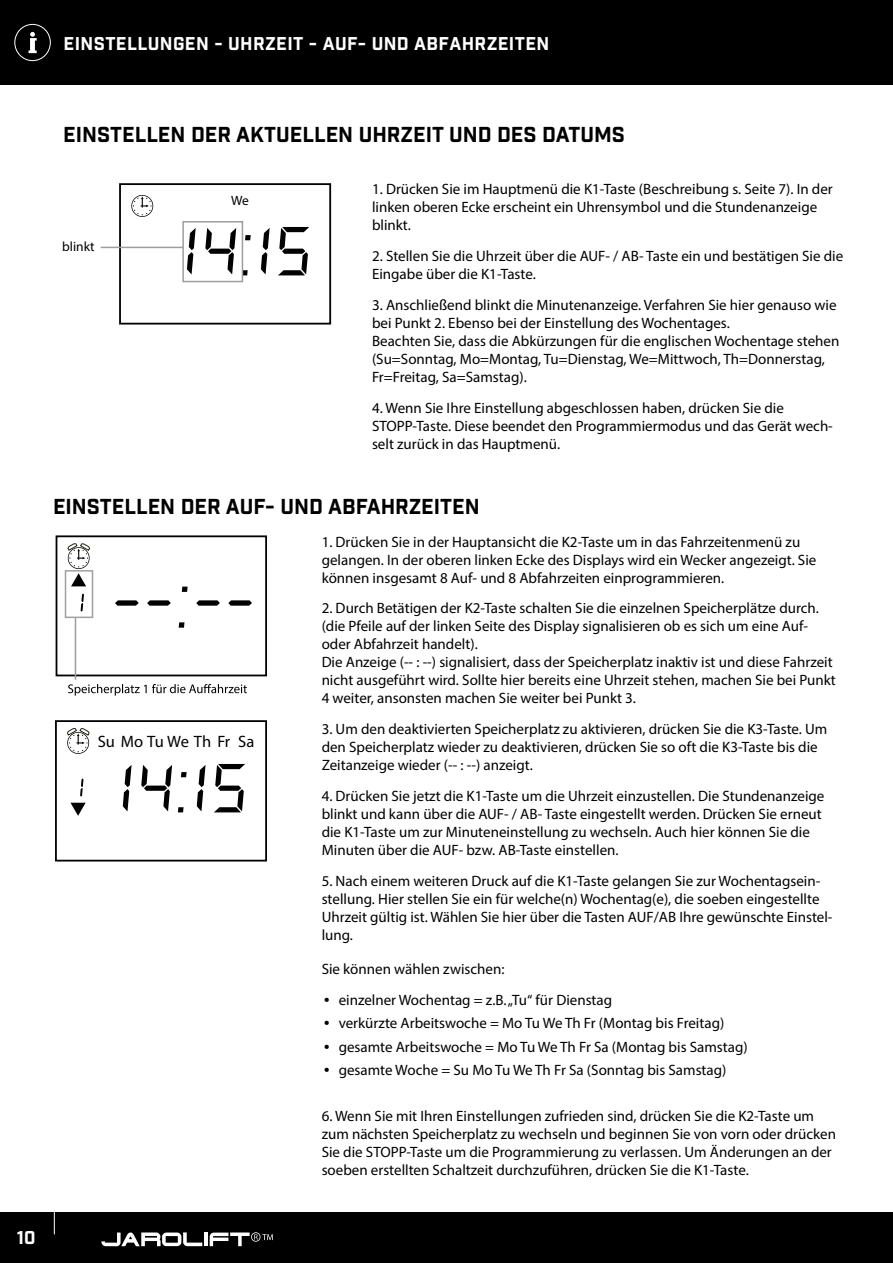
<style>
.page{position:relative;width:893px;height:1263px;background:#fff}
.page>*{position:absolute;margin:0;border:0;box-sizing:border-box;transform-origin:0 0}
.t1{font:21px "Industry Inc Base";color:#000}
.t2{font:18px "Industry Inc Base";letter-spacing:.02em;color:#fff}
.t3{font:16.5px "Myriad Pro";letter-spacing:-.005em;color:#000}
.t4{font:15px/18px "Myriad Pro";color:#000}
.t5{font:13.5px "Myriad Pro";color:#000}
.s1{font-family:"Wuerth Global";font-weight:700}
</style>
<div class="page">
<div style="left:0;top:1212px;width:893px;height:51px;background:#000"></div>
<div style="left:0;top:0;width:893px;height:85px;background:#000"></div>
<svg style="left:54px;top:1212px;width:1px;height:22px"></svg>
<svg style="left:28px;top:32px;width:9px;height:21px"></svg>
<div style="left:14px;top:24px;width:37px;height:37px;border:1px solid #fff;border-radius:50%"></div>
<svg style="left:101px;top:1232px;width:101px;height:14px"></svg>
<hr style="left:204px;top:1232px;width:4px;height:14px;background:#fff">
<svg style="left:210px;top:1232px;width:63px;height:14px"></svg>
<div style="left:119px;top:183px;width:212px;height:142px;border:2px solid #010202"></div>
<svg style="left:261px;top:228px;width:9px;height:46px"></svg>
<svg style="left:278px;top:227px;width:31px;height:48px"></svg>
<svg style="left:100px;top:195px;width:151px;height:88px"></svg>
<div style="left:56px;top:535px;width:211px;height:141px;border:2px solid #010202"></div>
<svg style="left:81px;top:593px;width:3px;height:19px"></svg>
<svg style="left:68px;top:543px;width:22px;height:43px"></svg>
<svg style="left:115px;top:600px;width:24px;height:6px"></svg>
<svg style="left:147px;top:600px;width:24px;height:6px"></svg>
<svg style="left:179px;top:587px;width:9px;height:41px"></svg>
<svg style="left:196px;top:600px;width:24px;height:6px"></svg>
<svg style="left:228px;top:600px;width:24px;height:6px"></svg>
<div style="left:65px;top:570px;width:28px;height:48px;border:2px solid #a1a0a3"></div>
<hr style="left:75px;top:618px;width:1px;height:62px;background:#9c9e9e">
<svg style="left:68px;top:684px;width:179px;height:12px"></svg>
<div style="left:55px;top:720px;width:212px;height:141px;border:2px solid #010202"></div>
<svg style="left:123px;top:765px;width:9px;height:46px"></svg>
<svg style="left:141px;top:765px;width:31px;height:46px"></svg>
<svg style="left:178px;top:772px;width:9px;height:40px"></svg>
<svg style="left:197px;top:765px;width:9px;height:46px"></svg>
<svg style="left:214px;top:764px;width:31px;height:48px"></svg>
<svg style="left:80px;top:778px;width:3px;height:19px"></svg>
<svg style="left:67px;top:728px;width:22px;height:26px"></svg>
<svg style="left:70px;top:803px;width:16px;height:13px"></svg>
<p class="t2" style="left:64px;top:32px;width:487px">EINSTELLUNGEN - UHRZEIT - AUF- UND ABFAHRZEITEN</p>
<h1 class="t1" style="left:63px;top:122px;width:563px">EINSTELLEN DER AKTUELLEN UHRZEIT UND DES DATUMS</h1>
<p class="t5" style="left:62px;top:238px;width:34px">blinkt</p>
<p class="t5" style="left:231px;top:192px;width:19px">We</p>
<p class="t4" style="left:372px;top:180px;width:462px">1. Drücken Sie im Hauptmenü die K1-Taste (Beschreibung s. Seite 7). In der linken oberen Ecke erscheint ein Uhrensymbol und die Stundenanzeige blinkt.</p>
<p class="t4" style="left:372px;top:247px;width:473px">2. Stellen Sie die Uhrzeit über die AUF- / AB- Taste ein und bestätigen Sie die<br>Eingabe über die K1-Taste.</p>
<p class="t4" style="left:372px;top:296px;width:469px">3. Anschließend blinkt die Minutenanzeige. Verfahren Sie hier genauso wie bei Punkt 2. Ebenso bei der Einstellung des Wochentages.<br>Beachten Sie, dass die Abkürzungen für die englischen Wochentage stehen (Su=Sonntag, Mo=Montag, Tu=Dienstag, We=Mittwoch, Th=Donnerstag, Fr=Freitag, Sa=Samstag).</p>
<p class="t4" style="left:372px;top:398px;width:462px">4. Wenn Sie Ihre Einstellung abgeschlossen haben, drücken Sie die<br>STOPP-Taste. Diese beendet den Programmiermodus und das Gerät wech&shy;selt zurück in das Hauptmenü.</p>
<h1 class="t1" style="left:53px;top:494px;width:428px">EINSTELLEN DER AUF- UND ABFAHRZEITEN</h1>
<p class="t3" style="left:98px;top:731px;width:158px">Su Mo Tu We Th Fr Sa</p>
<p class="t4" style="left:322px;top:532px;width:496px">1. Drücken Sie in der Hauptansicht die K2-Taste um in das Fahrzeitenmenü zu gelangen. In der oberen linken Ecke des Displays wird ein Wecker angezeigt. Sie können insgesamt 8 Auf- und 8 Abfahrzeiten einprogrammieren.</p>
<p class="t4" style="left:322px;top:599px;width:516px">2. Durch Betätigen der K2-Taste schalten Sie die einzelnen Speicherplätze durch. (die Pfeile auf der linken Seite des Display signalisieren ob es sich um eine Auf&shy;oder Abfahrzeit handelt).<br>Die Anzeige (-- : --) signalisiert, dass der Speicherplatz inaktiv ist und diese Fahrzeit nicht ausgeführt wird. Sollte hier bereits eine Uhrzeit stehen, machen Sie bei Punkt 4 weiter, ansonsten machen Sie weiter bei Punkt 3.</p>
<p class="t4" style="left:322px;top:720px;width:507px">3. Um den deaktivierten Speicherplatz zu aktivieren, drücken Sie die K3-Taste. Um den Speicherplatz wieder zu deaktivieren, drücken Sie so oft die K3-Taste bis die<br>Zeitanzeige wieder (-- : --) anzeigt.</p>
<p class="t4" style="left:322px;top:787px;width:504px">4. Drücken Sie jetzt die K1-Taste um die Uhrzeit einzustellen. Die Stundenanzeige blinkt und kann über die AUF- / AB- Taste eingestellt werden. Drücken Sie erneut die K1-Taste um zur Minuteneinstellung zu wechseln. Auch hier können Sie die Minuten über die AUF- bzw. AB-Taste einstellen.</p>
<p class="t4" style="left:322px;top:871px;width:512px">5. Nach einem weiteren Druck auf die K1-Taste gelangen Sie zur Wochentagsein&shy;stellung. Hier stellen Sie ein für welche(n) Wochentag(e), die soeben eingestellte Uhrzeit gültig ist. Wählen Sie hier über die Tasten AUF/AB Ihre gewünschte Einstel&shy;lung.</p>
<p class="t4" style="left:322px;top:960px;width:184px">Sie können wählen zwischen:</p>
<p class="t4" style="left:322px;top:990px;width:292px"><span class="s1">•</span> einzelner Wochentag = z.B. „Tu“ für Dienstag</p>
<p class="t4" style="left:322px;top:1014px;width:404px"><span class="s1">•</span> verkürzte Arbeitswoche = Mo Tu We Th Fr (Montag bis Freitag)</p>
<p class="t4" style="left:322px;top:1038px;width:428px"><span class="s1">•</span> gesamte Arbeitswoche = Mo Tu We Th Fr Sa (Montag bis Samstag)</p>
<p class="t4" style="left:322px;top:1061px;width:406px"><span class="s1">•</span> gesamte Woche = Su Mo Tu We Th Fr Sa (Sonntag bis Samstag)</p>
<p class="t4" style="left:322px;top:1106px;width:516px">6. Wenn Sie mit Ihren Einstellungen zufrieden sind, drücken Sie die K2-Taste um zum nächsten Speicherplatz zu wechseln und beginnen Sie von vorn oder drücken Sie die STOPP-Taste um die Programmierung zu verlassen. Um Änderungen an der soeben erstellten Schaltzeit durchzuführen, drücken Sie die K1-Taste.</p>
<p class="t2" style="left:17px;top:1227px;width:20px">10</p>
</div>
